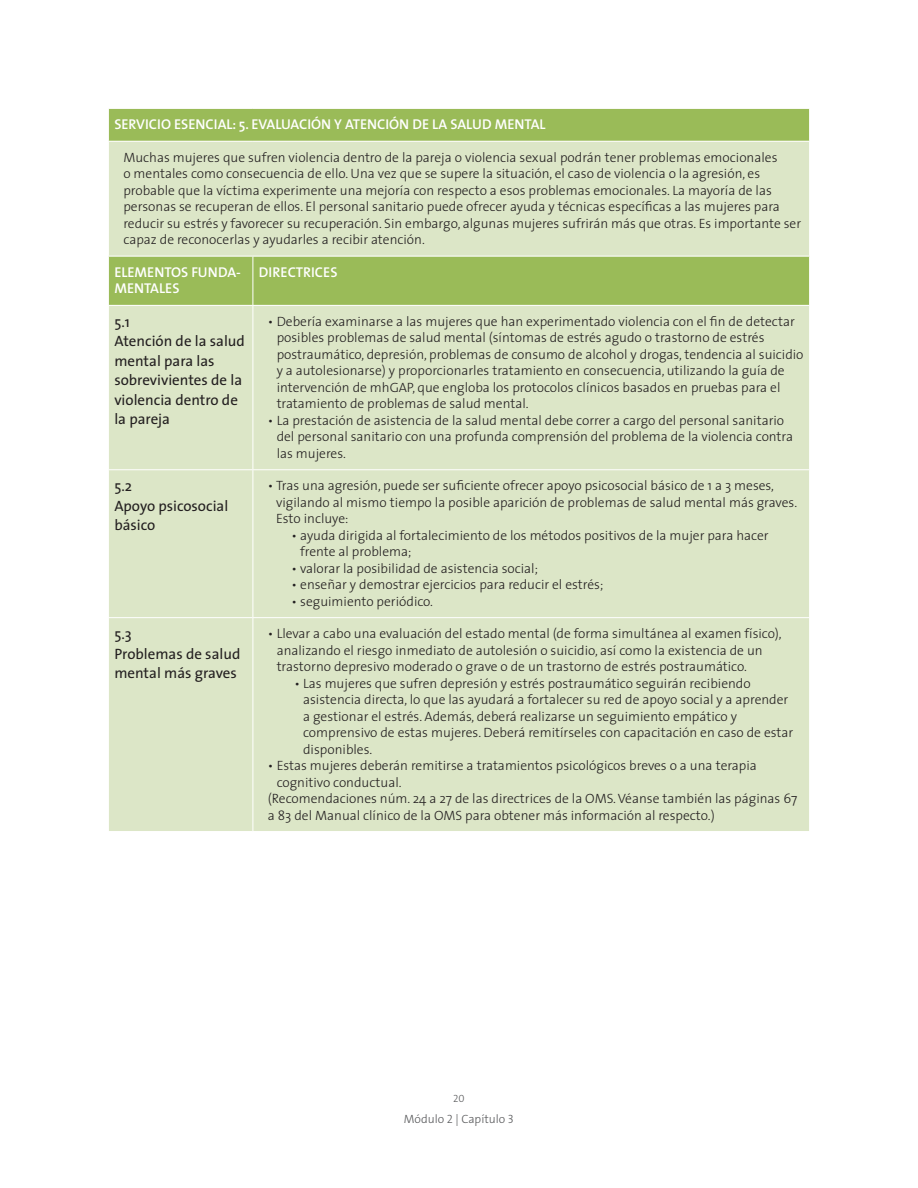
<style>
.page{position:relative;width:918px;height:1188px;background:#fff}
.page>*{position:absolute;margin:0;border:0;box-sizing:border-box;transform-origin:0 0}
.t1{font:15px/19.5px "The Sans";color:#231f20}
.t2{font:600 14.25px/16.4px "The Sans";color:#fff}
.t3{font:300 13.5px/16.5px "The Sans";color:#231f20}
.t4{font:300 12px "The Sans";color:#57585a}
.t5{font:10.5px "The Sans Light Caps";color:#57585a}
.s1{font-family:"The Sans Light Caps";font-weight:400}
</style>
<div class="page">
<div style="left:109px;top:109px;width:700px;height:32px;background:#9abb58"></div>
<svg style="left:109px;top:142px;width:700px;height:689px;background:#d7e3bf"></svg>
<hr style="left:108px;top:256px;width:145px;height:1px;background:#fff">
<hr style="left:253px;top:256px;width:557px;height:1px;background:#fff">
<hr style="left:253px;top:256px;width:1px;height:49px;background:#fff">
<hr style="left:108px;top:305px;width:145px;height:1px;background:#fff">
<hr style="left:253px;top:305px;width:557px;height:1px;background:#fff">
<hr style="left:253px;top:306px;width:1px;height:163px;background:#fff">
<hr style="left:108px;top:469px;width:145px;height:1px;background:#fff">
<hr style="left:253px;top:469px;width:557px;height:1px;background:#fff">
<hr style="left:253px;top:470px;width:1px;height:147px;background:#fff">
<hr style="left:108px;top:617px;width:145px;height:1px;background:#fff">
<hr style="left:253px;top:617px;width:557px;height:1px;background:#fff">
<hr style="left:253px;top:618px;width:1px;height:213px;background:#fff">
<p class="t2" style="left:114px;top:116px;width:433px">SERVICIO ESENCIAL: 5. EVALUACIÓN Y ATENCIÓN DE LA SALUD MENTAL</p>
<p class="t3" style="left:123px;top:148px;width:679px">Muchas mujeres que sufren violencia dentro de la pareja o violencia sexual podrán tener problemas emocionales<br>o mentales como consecuencia de ello. Una vez que se supere la situación, el caso de violencia o la agresión, es probable que la víctima experimente una mejoría con respecto a esos problemas emocionales. La mayoría de las personas se recuperan de ellos. El personal sanitario puede ofrecer ayuda y técnicas específicas a las mujeres para reducir su estrés y favorecer su recuperación. Sin embargo, algunas mujeres sufrirán más que otras. Es importante ser capaz de reconocerlas y ayudarles a recibir atención.</p>
<p class="t2" style="left:114px;top:264px;width:128px">ELEMENTOS FUNDA-<br>MENTALES</p>
<p class="t2" style="left:259px;top:264px;width:80px">DIRECTRICES</p>
<p class="t1" style="left:114px;top:312px;width:132px">5.1<br>Atención de la salud mental para las sobrevivientes de la violencia dentro de la pareja</p>
<p class="t3" style="left:277px;top:313px;width:528px;text-indent:-9px">• Debería examinarse a las mujeres que han experimentado violencia con el fin de detectar posibles problemas de salud mental (síntomas de estrés agudo o trastorno de estrés postraumático, depresión, problemas de consumo de alcohol y drogas, tendencia al suicidio y a autolesionarse) y proporcionarles tratamiento en consecuencia, utilizando la guía de intervención de mhGAP, que engloba los protocolos clínicos basados en pruebas para el tratamiento de problemas de salud mental.</p>
<p class="t3" style="left:277px;top:412px;width:518px;text-indent:-9px">• La prestación de asistencia de la salud mental debe correr a cargo del personal sanitario del personal sanitario con una profunda comprensión del problema de la violencia contra las mujeres.</p>
<p class="t1" style="left:114px;top:476px;width:115px">5.2<br>Apoyo psicosocial básico</p>
<p class="t3" style="left:276px;top:477px;width:523px;text-indent:-8px">• Tras una agresión, puede ser suficiente ofrecer apoyo psicosocial básico de 1 a 3 meses, vigilando al mismo tiempo la posible aparición de problemas de salud mental más graves.<br>Esto incluye:</p>
<p class="t3" style="left:300px;top:526px;width:470px;text-indent:-9px">• ayuda dirigida al fortalecimiento de los métodos positivos de la mujer para hacer frente al problema;</p>
<p class="t3" style="left:291px;top:559px;width:248px">• valorar la posibilidad de asistencia social;</p>
<p class="t3" style="left:291px;top:576px;width:313px">• enseñar y demostrar ejercicios para reducir el estrés;</p>
<p class="t3" style="left:291px;top:592px;width:143px">• seguimiento periódico.</p>
<p class="t1" style="left:114px;top:624px;width:128px">5.3<br>Problemas de salud mental más graves</p>
<p class="t3" style="left:277px;top:625px;width:507px;text-indent:-9px">• Llevar a cabo una evaluación del estado mental (de forma simultánea al examen físico), analizando el riesgo inmediato de autolesión o suicidio, así como la existencia de un trastorno depresivo moderado o grave o de un trastorno de estrés postraumático.</p>
<p class="t3" style="left:303px;top:674px;width:492px;text-indent:-9px">• Las mujeres que sufren depresión y estrés postraumático seguirán recibiendo asistencia directa, lo que las ayudará a fortalecer su red de apoyo social y a aprender a gestionar el estrés. Además, deberá realizarse un seguimiento empático y comprensivo de estas mujeres. Deberá remitírseles con capacitación en caso de estar disponibles.</p>
<p class="t3" style="left:268px;top:757px;width:491px">• Estas mujeres deberán remitirse a tratamientos psicológicos breves o a una terapia</p>
<p class="t3" style="left:277px;top:773px;width:126px">cognitivo conductual.</p>
<p class="t3" style="left:268px;top:790px;width:531px">(Recomendaciones núm. 24 a 27 de las directrices de la OMS. Véanse también las páginas 67</p>
<p class="t3" style="left:268px;top:806px;width:448px">a 83 del Manual clínico de la OMS para obtener más información al respecto.)</p>
<p class="t5" style="left:453px;top:1090px;width:13px">20</p>
<p class="t4" style="left:404px;top:1109px;width:112px">Módulo <span class="s1">2</span> | Capítulo <span class="s1">3</span></p>
</div>
